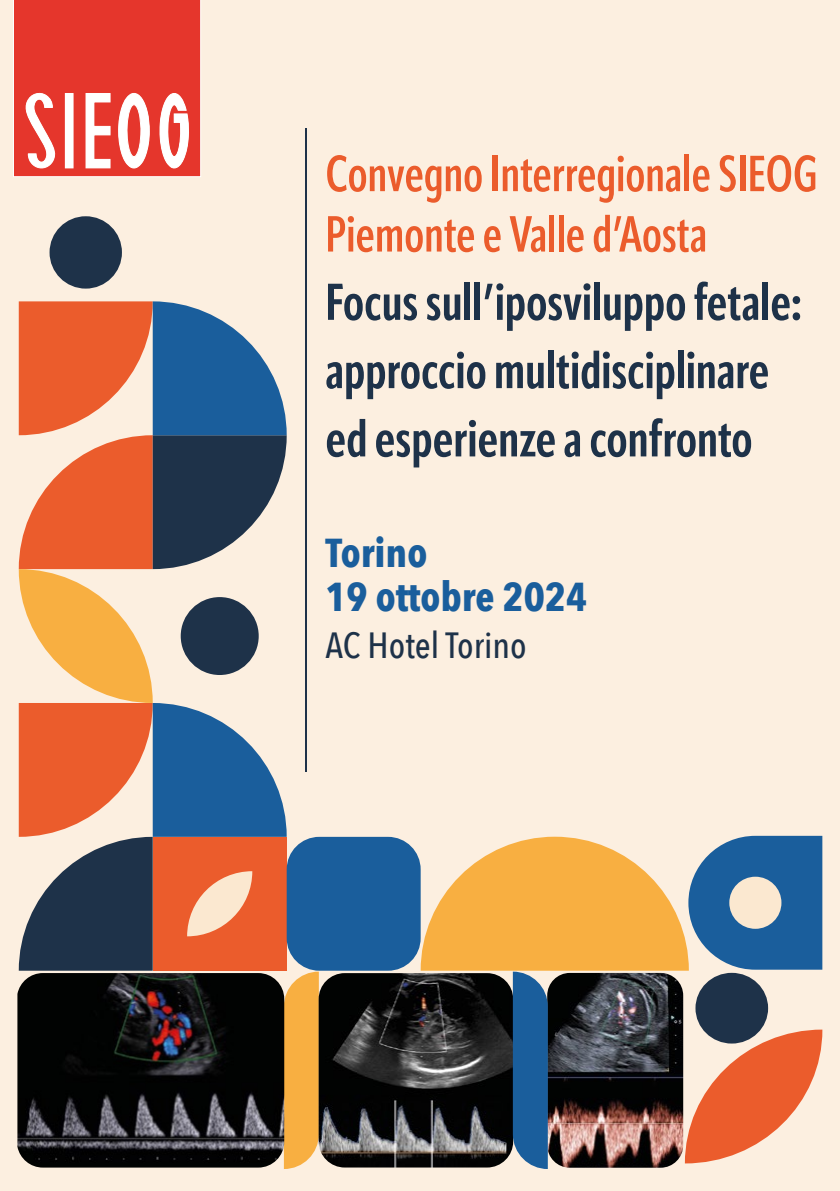
<style>
.page{position:relative;width:840px;height:1191px;background:#fff}
.page>*{position:absolute;margin:0;border:0;box-sizing:border-box;transform-origin:0 0}
.t1{font:700 51.4px/68.2px "Apparat Extra Cond";color:#1e3249}
.t2{font:600 50.2px/60.4px "Apparat Extra Cond";color:#eb5c2c}
.t3{font:700 40.2px/44px "Avenir Next Condensed";color:#1a5e9c}
.t4{font:500 36.4px "Avenir Next Condensed";color:#1e3249}
</style>
<div class="page">
<div style="left:0;top:0;width:839px;height:1191px;background:#fcefe0"></div>
<img style="left:318px;top:973px;width:102px;height:194px">
<div style="left:286px;top:837px;width:134px;height:133px;background:#1a5e9c;border-radius:33px"></div>
<svg style="left:19px;top:301px;width:299px;height:868px"></svg>
<svg style="left:420px;top:836px;width:401px;height:333px"></svg>
<div style="left:49px;top:216px;width:73px;height:73px;background:#1e3249;border-radius:50%"></div>
<hr style="left:305px;top:128px;width:2px;height:643px;background:#1e3249">
<svg style="left:13px;top:0;width:188px;height:177px;background:#e95c54"></svg>
<p class="t2" style="left:325px;top:144px;width:493px">Convegno Interregionale SIEOG<br>Piemonte e Valle d’Aosta</p>
<p class="t1" style="left:325px;top:268px;width:477px">Focus sull’iposviluppo fetale: approccio multidisciplinare ed esperienze a confronto</p>
<p class="t3" style="left:325px;top:530px;width:263px">Torino<br>19 ottobre 2024</p>
<p class="t4" style="left:325px;top:623px;width:203px">AC Hotel Torino</p>
</div>
